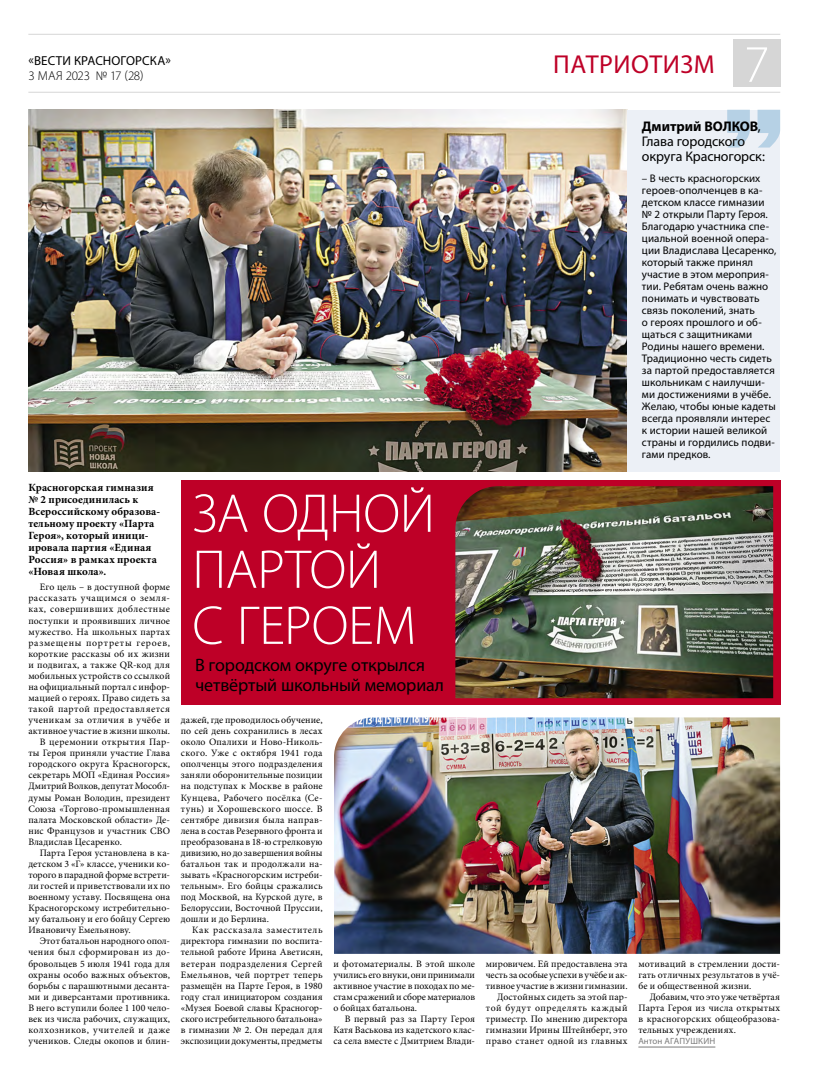
<style>
.page{position:relative;width:820px;height:1078px;background:#fff}
.page>*{position:absolute;margin:0;border:0;box-sizing:border-box;transform-origin:0 0}
.t1{font:300 55px/56px "Myriad Pro";letter-spacing:-.01em;color:#fff}
.t2{font:300 53px "Myriad Pro";color:#fff}
.t3{font:26px "Myriad Pro";letter-spacing:.02em;color:#be0027}
.t4{font:18px/20px "Myriad Pro";letter-spacing:-.01em;color:#000}
.t5{font:14px/15px "Myriad Pro";letter-spacing:-.01em;color:#000}
.t6{font:13px "Myriad Pro";letter-spacing:.01em;color:#000}
.t7{font:300 13px "Myriad Pro";letter-spacing:-.025em;color:#000}
.t8{font:11px/12px "Myriad Pro";letter-spacing:.005em;color:#000}
.t9{font:700 11px/12px "Minion Pro";letter-spacing:.015em;color:#000}
.t10{font:9.8px/11.1px "Minion Pro";letter-spacing:.015em;color:#000;text-align:justify}
.t11{font:9.8px "Minion Pro";letter-spacing:.05em;color:#000}
.t12{font:9.8px "Minion Pro";letter-spacing:.035em;color:#000}
.t13{font:9.8px "Minion Pro";letter-spacing:.045em;color:#000}
.t14{font:9.8px "Minion Pro";letter-spacing:.075em;color:#000}
.t15{font:9px "Myriad Pro";letter-spacing:.02em;color:#7c7c7c}
.s1{font-weight:700}
</style>
<div class="page">
<hr style="left:28px;top:92px;width:752px;height:1px;background:#d6d6d6">
<hr style="left:28px;top:34px;width:752px;height:1px;background:#d6d6d6">
<div style="left:732px;top:40px;width:48px;height:47px;background:#d6d6d6"></div>
<hr style="left:638px;top:1046px;width:77px;height:1px;background:#7c7c7c">
<img style="left:28px;top:110px;width:599px;height:361px">
<div style="left:181px;top:479px;width:598px;height:225px;background:#be0027"></div>
<div style="left:627px;top:110px;width:152px;height:361px;background:#ecf0f6"></div>
<svg style="left:727px;top:110px;width:52px;height:37px"></svg>
<img style="left:334px;top:717px;width:445px;height:236px">
<img style="left:455px;top:486px;width:317px;height:212px">
<h3 class="t6" style="left:29px;top:53px;width:144px">«ВЕСТИ КРАСНОГОРСКА»</h3>
<h3 class="t7" style="left:28px;top:68px;width:116px">3 МАЯ 2023 № 17 (28)</h3>
<h3 class="t3" style="left:553px;top:48px;width:163px">ПАТРИОТИЗМ</h3>
<h2 class="t2" style="left:743px;top:32px;width:27px">7</h2>
<p class="t9" style="left:28px;top:481px;width:133px">Красногорская гимназия № 2 присоединилась к<br>Всероссийскому образова&shy;тельному проекту «Парта<br>Героя», который иници&shy;ировала партия «Единая<br>Россия» в рамках проекта «Новая школа».</p>
<p class="t10" style="left:40px;top:581px;width:132px">Его цель – в доступной форме</p>
<p class="t11" style="left:28px;top:591px;width:143px">рассказать учащимся о земля-</p>
<p class="t11" style="left:28px;top:602px;width:143px">ках, совершивших доблестные</p>
<p class="t10" style="left:28px;top:614px;width:143px">поступки и проявивших личное</p>
<p class="t10" style="left:28px;top:625px;width:143px">мужество. На школьных партах</p>
<p class="t14" style="left:28px;top:635px;width:143px">размещены портреты героев,</p>
<p class="t10" style="left:28px;top:648px;width:143px">короткие рассказы об их жизни</p>
<p class="t10" style="left:28px;top:659px;width:143px">и подвигах, а также QR-код для</p>
<p class="t10" style="left:28px;top:670px;width:143px">мобильных устройств со ссылкой</p>
<p class="t10" style="left:28px;top:681px;width:143px">на официальный портал с инфор-</p>
<p class="t10" style="left:28px;top:692px;width:143px">мацией о героях. Право сидеть за</p>
<p class="t11" style="left:28px;top:702px;width:143px">такой партой предоставляется</p>
<p class="t12" style="left:28px;top:713px;width:143px">ученикам за отличия в учёбе и</p>
<p class="t10" style="left:28px;top:725px;width:143px">активное участие в жизни школы.</p>
<p class="t12" style="left:40px;top:735px;width:132px">В церемонии открытия Пар-</p>
<p class="t10" style="left:28px;top:747px;width:143px">ты Героя приняли участие Глава</p>
<p class="t10" style="left:28px;top:758px;width:143px">городского округа Красногорск,</p>
<p class="t10" style="left:28px;top:769px;width:143px">секретарь МОП «Единая Россия»</p>
<p class="t10" style="left:28px;top:780px;width:143px">Дмитрий Волков, депутат Мособл-</p>
<p class="t10" style="left:28px;top:791px;width:143px">думы Роман Володин, президент</p>
<p class="t10" style="left:28px;top:802px;width:143px">Союза «Торгово-промышленная</p>
<p class="t10" style="left:28px;top:813px;width:143px">палата Московской области» Де-</p>
<p class="t10" style="left:28px;top:824px;width:143px">нис Французов и участник СВО</p>
<p class="t10" style="left:28px;top:836px;width:95px">Владислав Цесаренко.</p>
<p class="t10" style="left:40px;top:847px;width:132px">Парта Героя установлена в ка-</p>
<p class="t10" style="left:28px;top:858px;width:143px">детском 3 «Г» классе, ученики ко-</p>
<p class="t10" style="left:28px;top:869px;width:143px">торого в парадной форме встрети-</p>
<p class="t10" style="left:28px;top:880px;width:143px">ли гостей и приветствовали их по</p>
<p class="t10" style="left:28px;top:891px;width:143px">военному уставу. Посвящена она</p>
<p class="t10" style="left:28px;top:902px;width:143px">Красногорскому истребительно-</p>
<p class="t10" style="left:28px;top:913px;width:143px">му батальону и его бойцу Сергею</p>
<p class="t10" style="left:28px;top:924px;width:104px">Ивановичу Емельянову.</p>
<p class="t10" style="left:40px;top:935px;width:132px">Этот батальон народного опол-</p>
<p class="t10" style="left:28px;top:946px;width:143px">чения был сформирован из до-</p>
<p class="t10" style="left:28px;top:957px;width:143px">бровольцев 5 июля 1941 года для</p>
<p class="t10" style="left:28px;top:968px;width:143px">охраны особо важных объектов,</p>
<p class="t10" style="left:28px;top:979px;width:143px">борьбы с парашютными десанта-</p>
<p class="t10" style="left:28px;top:990px;width:143px">ми и диверсантами противника.</p>
<p class="t10" style="left:28px;top:1001px;width:143px">В него вступили более 1 100 чело-</p>
<p class="t10" style="left:28px;top:1012px;width:143px">век из числа рабочих, служащих,</p>
<p class="t13" style="left:28px;top:1022px;width:143px">колхозников, учителей и даже</p>
<p class="t10" style="left:28px;top:1035px;width:143px">учеников. Следы окопов и блин-</p>
<h1 class="t1" style="left:192px;top:485px;width:244px">ЗА ОДНОЙ<br>ПАРТОЙ<br>С ГЕРОЕМ</h1>
<h3 class="t4" style="left:195px;top:654px;width:250px">В городском округе открылся четвёртый школьный мемориал</h3>
<p class="t10" style="left:181px;top:714px;width:143px">дажей, где проводилось обучение, по сей день сохранились в лесах около Опалихи и Ново-Николь&shy;ского. Уже с октября 1941 года ополченцы этого подразделения заняли оборонительные позиции на подступах к Москве в районе Кунцева, Рабочего посёлка (Се&shy;тунь) и Хорошевского шоссе. В сентябре дивизия была направ&shy;лена в состав Резервного фронта и преобразована в 18-ю стрелковую дивизию, но до завершения войны батальон так и продолжали на&shy;зывать «Красногорским истреби&shy;тельным». Его бойцы сражались под Москвой, на Курской дуге, в Белоруссии, Восточной Пруссии, дошли и до Берлина.</p>
<p class="t10" style="left:181px;top:924px;width:143px;text-indent:11px">Как рассказала заместитель директора гимназии по воспита&shy;тельной работе Ирина Аветисян, ветеран подразделения Сергей Емельянов, чей портрет теперь размещён на Парте Героя, в 1980 году стал инициатором создания «Музея Боевой славы Красногор&shy;ского истребительного батальона» в гимназии № 2. Он передал для экспозиции документы, предметы</p>
<p class="t10" style="left:333px;top:957px;width:143px">и фотоматериалы. В этой школе учились его внуки, они принимали активное участие в походах по ме&shy;стам сражений и сборе материалов о бойцах батальона.</p>
<p class="t10" style="left:333px;top:1012px;width:143px;text-indent:11px">В первый раз за Парту Героя Катя Васькова из кадетского клас&shy;са села вместе с Дмитрием Влади-</p>
<h3 class="t5" style="left:641px;top:119px;width:124px"><span class="s1">Дмитрий ВОЛКОВ</span>,<br>Глава городского округа Красногорск:</h3>
<p class="t8" style="left:641px;top:172px;width:136px">– В честь красногорских героев-ополченцев в ка&shy;детском классе гимназии № 2 открыли Парту Героя.<br>Благодарю участника спе&shy;циальной военной опера&shy;ции Владислава Цесаренко, который также принял участие в этом мероприя&shy;тии. Ребятам очень важно понимать и чувствовать связь поколений, знать<br>о героях прошлого и об&shy;щаться с защитниками<br>Родины нашего времени.<br>Традиционно честь сидеть за партой предоставляется школьникам с наилучши&shy;ми достижениями в учёбе.<br>Желаю, чтобы юные кадеты всегда проявляли интерес к истории нашей великой страны и гордились подви&shy;гами предков.</p>
<p class="t10" style="left:485px;top:957px;width:143px;text-align:right">мировичем. Ей предоставлена эта честь за особые успехи в учёбе и ак&shy;тивное участие в жизни гимназии.<br>Достойных сидеть за этой пар&shy;той будут определять каждый триместр. По мнению директора гимназии Ирины Штейнберг, это право станет одной из главных</p>
<p class="t10" style="left:638px;top:957px;width:143px">мотиваций в стремлении дости&shy;гать отличных результатов в учё&shy;бе и общественной жизни.</p>
<p class="t10" style="left:638px;top:990px;width:143px;text-indent:11px">Добавим, что это уже четвёртая Парта Героя из числа открытых в красногорских общеобразова&shy;тельных учреждениях.</p>
<p class="t15" style="left:638px;top:1035px;width:78px">Антон АГАПУШКИН</p>
</div>
